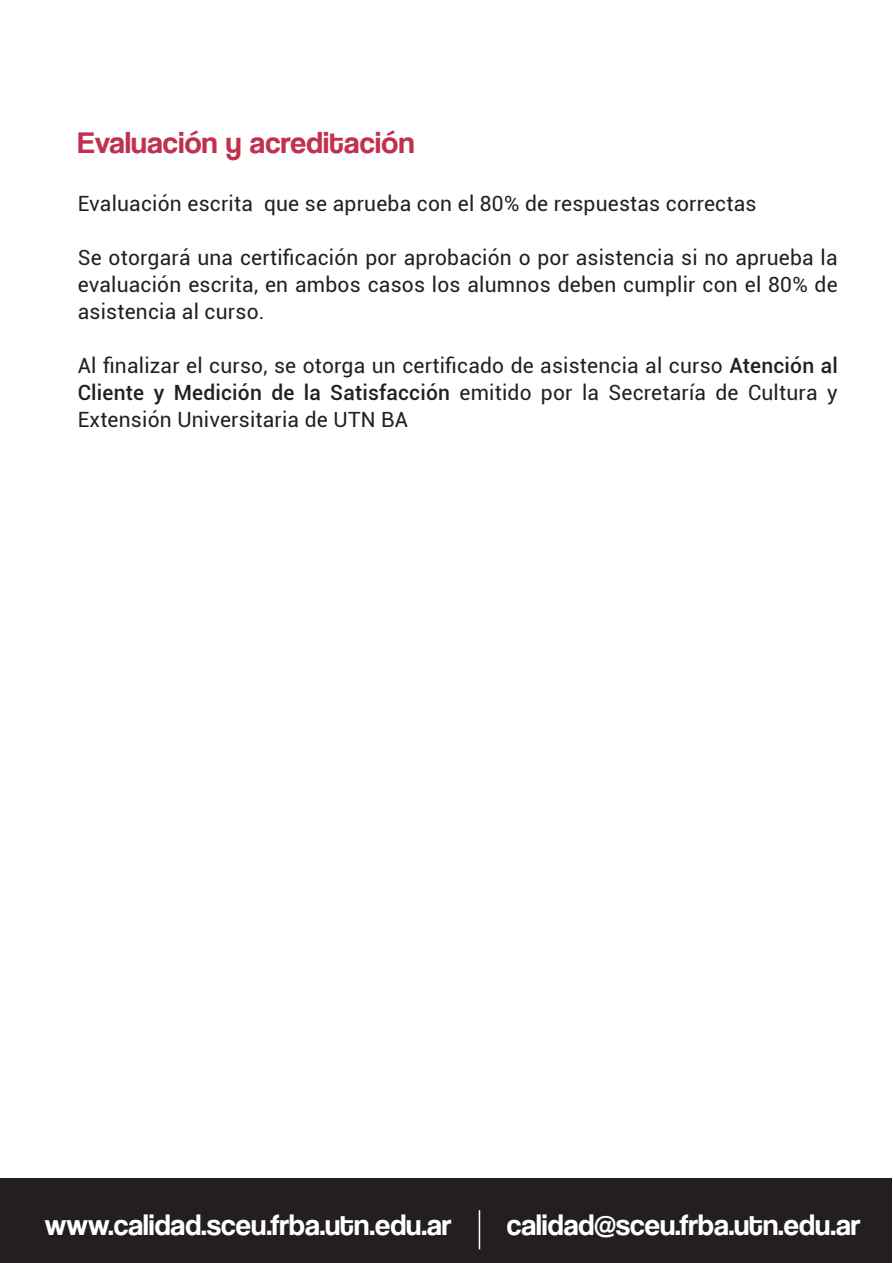
<style>
.page{position:relative;width:893px;height:1263px;background:#fff}
.page>*{position:absolute;margin:0;border:0;box-sizing:border-box;transform-origin:0 0}
.t1{font:31.35px "Coolvetica Rg";letter-spacing:.01em;color:#c1304e}
.t2{font:30.6px "Coolvetica Rg";color:#fff}
.t3{font:21px/27px "Roboto";letter-spacing:.01em;color:#231f20;text-align:justify}
.s1{font-weight:500}
</style>
<div class="page">
<div style="left:0;top:1178px;width:892px;height:85px;background:#231f21"></div>
<hr style="left:479px;top:1210px;width:1px;height:39px;background:#fff">
<h1 class="t1" style="left:78px;top:124px;width:338px">Evaluación y acreditación</h1>
<p class="t3" style="left:78px;top:189px;width:680px">Evaluación escrita que se aprueba con el 80% de respuestas correctas</p>
<p class="t3" style="left:78px;top:243px;width:761px">Se otorgará una certificación por aprobación o por asistencia si no aprueba la evaluación escrita, en ambos casos los alumnos deben cumplir con el 80% de asistencia al curso.</p>
<p class="t3" style="left:78px;top:351px;width:762px">Al finalizar el curso, se otorga un certificado de asistencia al curso <span class="s1">Atención al Cliente y Medición de la Satisfacción</span> emitido por la Secretaría de Cultura y Extensión Universitaria de UTN BA</p>
<h2 class="t2" style="left:45px;top:1206px;width:408px">www.calidad.sceu.frba.utn.edu.ar</h2>
<h2 class="t2" style="left:507px;top:1207px;width:355px">calidad@sceu.frba.utn.edu.ar</h2>
</div>
